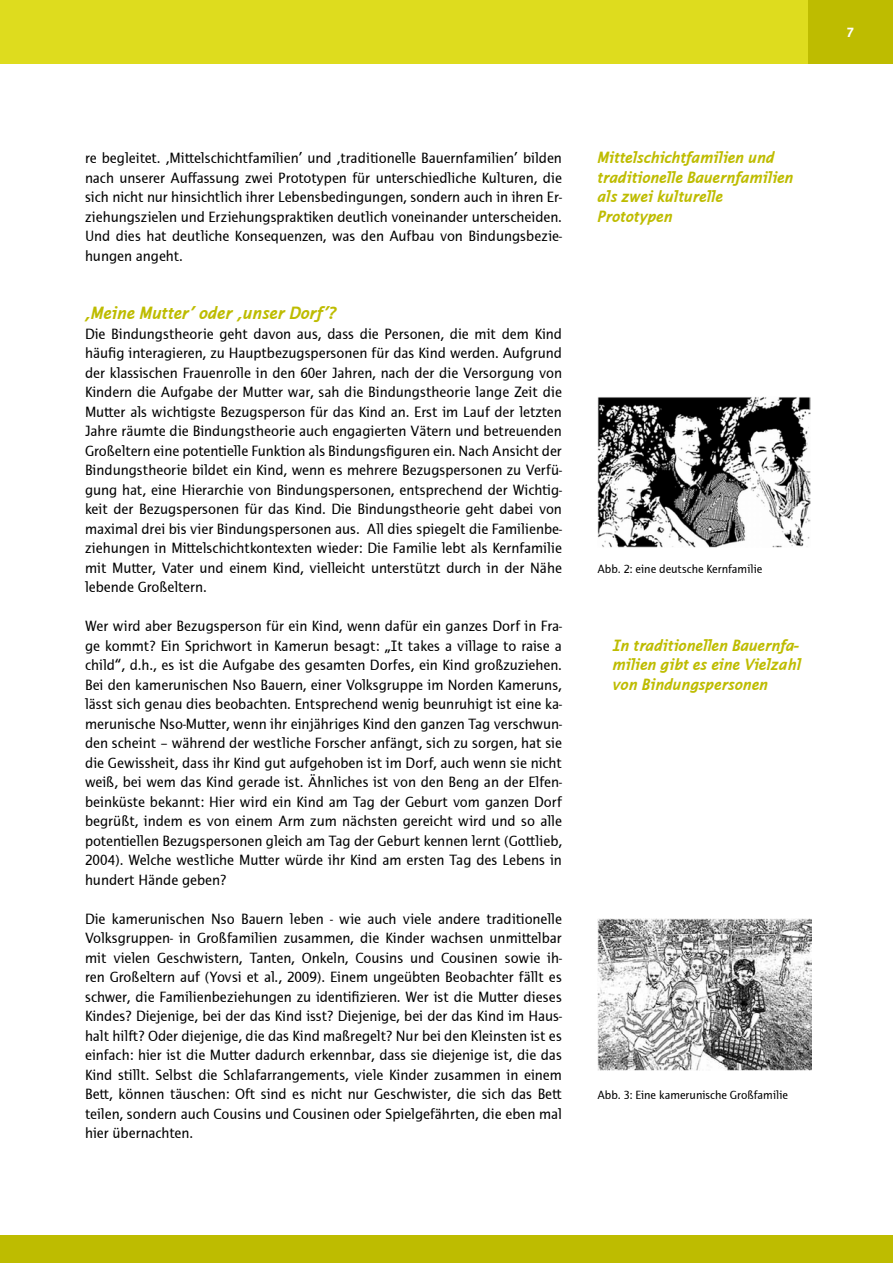
<style>
.page{position:relative;width:893px;height:1263px;background:#fff}
.page>*{position:absolute;margin:0;border:0;box-sizing:border-box;transform-origin:0 0}
.t1{font:italic 700 18px "Thordis Sans EF";letter-spacing:-.015em;color:#bebc00}
.t2{font:italic 700 16.5px/19.5px "Thordis Sans EF";letter-spacing:-.01em;color:#bebc00}
.t3{font:15px/19.5px "Thordis Sans EF";color:#000;text-align:justify}
.t4{font:700 13.5px "Thordis Sans EF";color:#fff}
.t5{font:12px "Thordis Sans EF";color:#000}
</style>
<div class="page">
<div style="left:0;top:1236px;width:893px;height:27px;background:#bebc00"></div>
<div style="left:0;top:0;width:893px;height:64px;background:#dedc1e"></div>
<div style="left:808px;top:0;width:85px;height:64px;background:#bebc00"></div>
<img style="left:597px;top:397px;width:213px;height:151px">
<img style="left:597px;top:918px;width:214px;height:152px">
<p class="t3" style="left:85px;top:148px;width:478px">re begleitet. ‚Mittelschichtfamilien’ und ‚traditionelle Bauernfamilien’ bilden nach unserer Auffassung zwei Prototypen für unterschiedliche Kulturen, die sich nicht nur hinsichtlich ihrer Lebensbedingungen, sondern auch in ihren Er&shy;ziehungszielen und Erziehungspraktiken deutlich voneinander unterscheiden.<br>Und dies hat deutliche Konsequenzen, was den Aufbau von Bindungsbezie&shy;hungen angeht.</p>
<p class="t1" style="left:85px;top:303px;width:253px">‚Meine Mutter’ oder ‚unser Dorf’?</p>
<p class="t3" style="left:85px;top:324px;width:478px">Die Bindungstheorie geht davon aus, dass die Personen, die mit dem Kind häufig interagieren, zu Hauptbezugspersonen für das Kind werden. Aufgrund der klassischen Frauenrolle in den 60er Jahren, nach der die Versorgung von Kindern die Aufgabe der Mutter war, sah die Bindungstheorie lange Zeit die Mutter als wichtigste Bezugsperson für das Kind an. Erst im Lauf der letzten Jahre räumte die Bindungstheorie auch engagierten Vätern und betreuenden Großeltern eine potentielle Funktion als Bindungsfiguren ein. Nach Ansicht der Bindungstheorie bildet ein Kind, wenn es mehrere Bezugspersonen zu Verfü&shy;gung hat, eine Hierarchie von Bindungspersonen, entsprechend der Wichtig&shy;keit der Bezugspersonen für das Kind. Die Bindungstheorie geht dabei von maximal drei bis vier Bindungspersonen aus. All dies spiegelt die Familienbe&shy;ziehungen in Mittelschichtkontexten wieder: Die Familie lebt als Kernfamilie mit Mutter, Vater und einem Kind, vielleicht unterstützt durch in der Nähe lebende Großeltern.</p>
<p class="t3" style="left:85px;top:616px;width:478px">Wer wird aber Bezugsperson für ein Kind, wenn dafür ein ganzes Dorf in Fra&shy;ge kommt? Ein Sprichwort in Kamerun besagt: „It takes a village to raise a child“, d.h., es ist die Aufgabe des gesamten Dorfes, ein Kind großzuziehen.<br>Bei den kamerunischen Nso Bauern, einer Volksgruppe im Norden Kameruns, lässt sich genau dies beobachten. Entsprechend wenig beunruhigt ist eine ka&shy;merunische Nso-Mutter, wenn ihr einjähriges Kind den ganzen Tag verschwun&shy;den scheint – während der westliche Forscher anfängt, sich zu sorgen, hat sie die Gewissheit, dass ihr Kind gut aufgehoben ist im Dorf, auch wenn sie nicht weiß, bei wem das Kind gerade ist. Ähnliches ist von den Beng an der Elfen&shy;beinküste bekannt: Hier wird ein Kind am Tag der Geburt vom ganzen Dorf begrüßt, indem es von einem Arm zum nächsten gereicht wird und so alle potentiellen Bezugspersonen gleich am Tag der Geburt kennen lernt (Gottlieb, 2004). Welche westliche Mutter würde ihr Kind am ersten Tag des Lebens in hundert Hände geben?</p>
<p class="t3" style="left:85px;top:909px;width:478px">Die kamerunischen Nso Bauern leben - wie auch viele andere traditionelle Volksgruppen- in Großfamilien zusammen, die Kinder wachsen unmittelbar mit vielen Geschwistern, Tanten, Onkeln, Cousins und Cousinen sowie ih&shy;ren Großeltern auf (Yovsi et al., 2009). Einem ungeübten Beobachter fällt es schwer, die Familienbeziehungen zu identifizieren. Wer ist die Mutter dieses Kindes? Diejenige, bei der das Kind isst? Diejenige, bei der das Kind im Haus&shy;halt hilft? Oder diejenige, die das Kind maßregelt? Nur bei den Kleinsten ist es einfach: hier ist die Mutter dadurch erkennbar, dass sie diejenige ist, die das Kind stillt. Selbst die Schlafarrangements, viele Kinder zusammen in einem Bett, können täuschen: Oft sind es nicht nur Geschwister, die sich das Bett teilen, sondern auch Cousins und Cousinen oder Spielgefährten, die eben mal hier übernachten.</p>
<p class="t2" style="left:597px;top:148px;width:198px">Mittelschichtfamilien und traditionelle Bauernfamilien als zwei kulturelle<br>Prototypen</p>
<p class="t5" style="left:597px;top:562px;width:166px">Abb. 2: eine deutsche Kernfamilie</p>
<p class="t2" style="left:612px;top:635px;width:190px;text-align:justify">In traditionellen Bauernfa&shy;milien gibt es eine Vielzahl von Bindungspersonen</p>
<p class="t5" style="left:597px;top:1088px;width:192px">Abb. 3: Eine kamerunische Großfamilie</p>
<p class="t4" style="left:847px;top:25px;width:9px">7</p>
</div>
